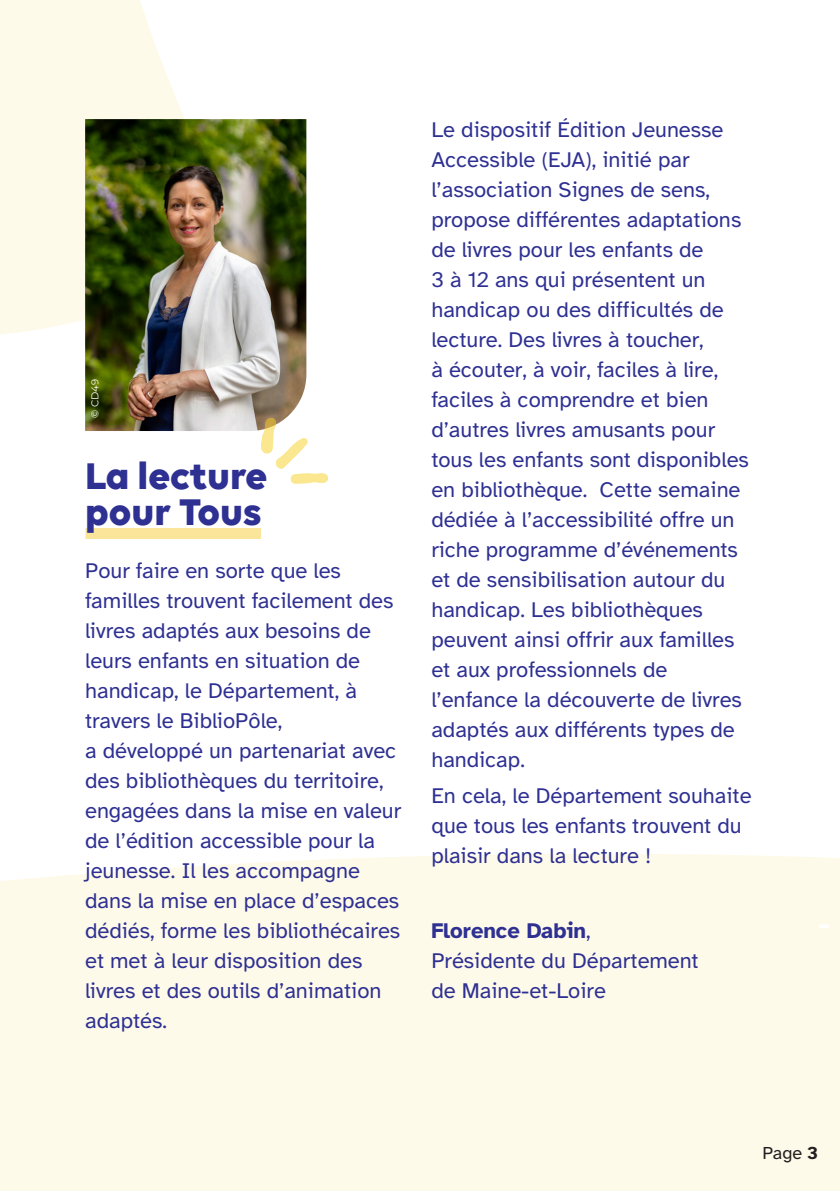
<style>
.page{position:relative;width:840px;height:1191px;background:#fff}
.page>*{position:absolute;margin:0;border:0;box-sizing:border-box;transform-origin:0 0}
.titre_document{font:700 40px/36px "Volte";color:#2e3092}
.t1{font:22px/30px "Atkinson Hyperlegible";color:#2e3092}
.t2{font:18px "Atkinson Hyperlegible";color:#231f20}
.t3{font:100 10px "Montserrat";color:#fff}
.s1{font-weight:700}
</style>
<div class="page">
<div style="left:85px;top:528px;width:176px;height:11px;background:#fbe59a"></div>
<svg style="left:0;top:0;width:185px;height:539px;fill:#fefae9"></svg>
<div style="left:0;top:854px;width:839px;height:337px;background:#fefae9"></div>
<svg style="left:818px;top:924px;width:10px;height:4px"></svg>
<img style="left:85px;top:119px;width:221px;height:312px">
<svg style="left:261px;top:417px;width:67px;height:66px"></svg>
<p class="t3" style="left:88px;top:418px;width:40px;rotate:-90deg">© CD49</p>
<p class="titre_document" style="left:85px;top:456px;width:184px">La lecture pour Tous</p>
<p class="t1" style="left:85px;top:555px;width:317px">Pour faire en sorte que les familles trouvent facilement des livres adaptés aux besoins de leurs enfants en situation de handicap, le Département, à travers le BiblioPôle,<br>a développé un partenariat avec des bibliothèques du territoire, engagées dans la mise en valeur de l’édition accessible pour la jeunesse. Il les accompagne dans la mise en place d’espaces dédiés, forme les bibliothécaires et met à leur disposition des livres et des outils d’animation adaptés.</p>
<p class="t1" style="left:431px;top:115px;width:319px">Le dispositif Édition Jeunesse<br>Accessible (EJA), initié par l’association Signes de sens, propose différentes adaptations de livres pour les enfants de<br>3 à 12 ans qui présentent un handicap ou des difficultés de lecture. Des livres à toucher,<br>à écouter, à voir, faciles à lire, faciles à comprendre et bien d’autres livres amusants pour tous les enfants sont disponibles en bibliothèque. Cette semaine dédiée à l’accessibilité offre un riche programme d’événements et de sensibilisation autour du handicap. Les bibliothèques peuvent ainsi offrir aux familles et aux professionnels de l’enfance la découverte de livres adaptés aux différents types de handicap.</p>
<p class="t1" style="left:431px;top:780px;width:321px">En cela, le Département souhaite que tous les enfants trouvent du plaisir dans la lecture !</p>
<p class="t1" style="left:431px;top:916px;width:269px"><span class="s1">Florence Dabin</span>,<br>Présidente du Département de Maine-et-Loire</p>
<p class="t2" style="left:762px;top:1142px;width:57px">Page <span class="s1">3</span></p>
</div>
